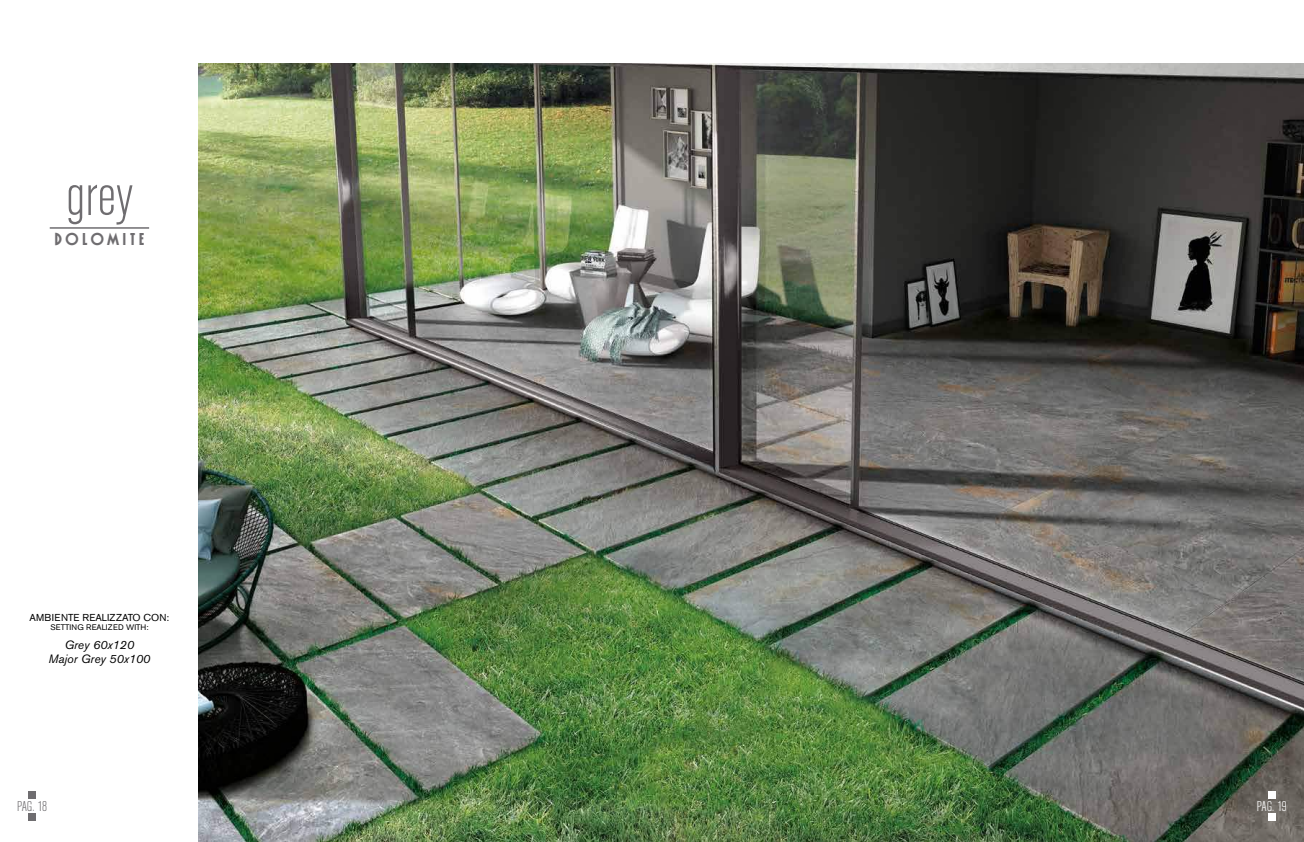
<style>
.page{position:relative;width:1304px;height:842px;background:#fff}
.page>*{position:absolute;margin:0;border:0;box-sizing:border-box;transform-origin:0 0}
.t1{font:300 condensed 58.9px "Akzidenz Grotesk BE";color:#6f6d70}
.t2{font:700 18px "Washington D";letter-spacing:.2em;color:#6f6d70}
.t3{font:300 condensed 14px "Akzidenz Grotesk BE";color:#6f6d70}
.t4{font:300 condensed 14px "Akzidenz Grotesk BE";color:#fff}
.t5{font:italic 12px/14.4px "Akzidenz Grotesk BE";color:#000;text-align:center}
.t6{font:10px "Akzidenz Grotesk BE";letter-spacing:.01em;color:#000}
.t7{font:8px "Akzidenz Grotesk BE";letter-spacing:.01em;color:#000}
</style>
<div class="page">
<hr style="left:50px;top:227px;width:99px;height:2px;background:#6f6d70">
<img style="left:199px;top:63px;width:1105px;height:779px">
<div style="left:1268px;top:814px;width:8px;height:7px;background:#fff"></div>
<div style="left:1268px;top:791px;width:8px;height:7px;background:#fff"></div>
<div style="left:28px;top:814px;width:8px;height:7px;background:#6f6d70"></div>
<div style="left:28px;top:791px;width:8px;height:7px;background:#6f6d70"></div>
<h1 class="t1" style="left:66px;top:173px;width:69px">grey</h1>
<h2 class="t2" style="left:55px;top:228px;width:91px">DOLOMITE</h2>
<p class="t6" style="left:30px;top:611px;width:141px">AMBIENTE REALIZZATO CON:</p>
<p class="t7" style="left:50px;top:623px;width:100px">SETTING REALIZED WITH:</p>
<p class="t5" style="left:49px;top:638px;width:103px">Grey 60x120<br>Major Grey 50x100</p>
<p class="t3" style="left:17px;top:801px;width:31px">PAG. 18</p>
<p class="t4" style="left:1257px;top:801px;width:31px">PAG. 19</p>
</div>
